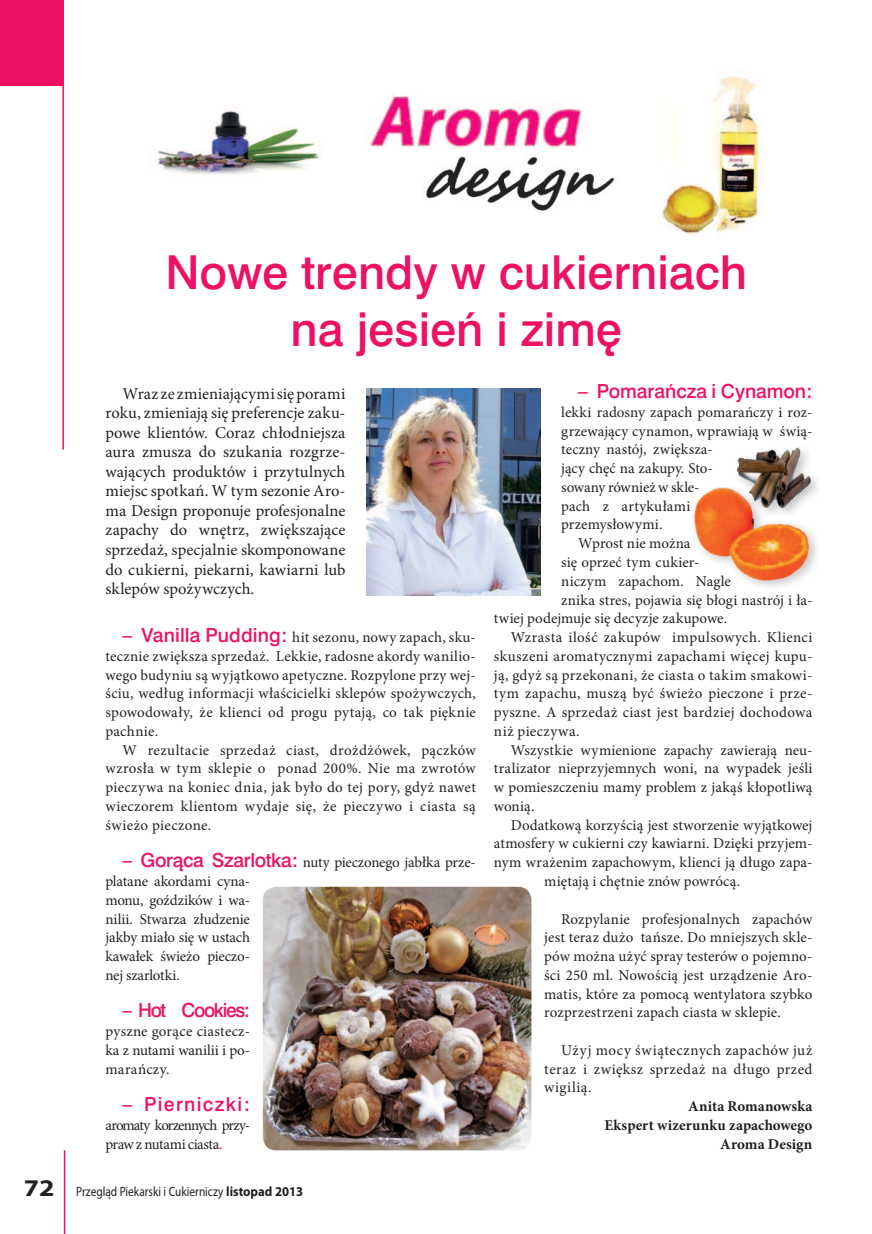
<style>
.page{position:relative;width:872px;height:1234px;background:#fff}
.page>*{position:absolute;margin:0;border:0;box-sizing:border-box;transform-origin:0 0}
.t1{font:43.5px/57px "Swis 721 Md PL";color:#ed1164;text-align:center}
.t2{font:18px "Swis 721 Md PL";letter-spacing:-.005em;color:#ed1164}
.t3{font:18px "Swis 721 Md PL";letter-spacing:-.075em;color:#ed1164}
.t4{font:18px "Swis 721 Md PL";letter-spacing:.075em;color:#ed1164}
.t5{font:16.5px/19.5px "Minion Pro";letter-spacing:.005em;color:#231f20;text-align:justify}
.t6{font:15px/18.8px "Minion Pro";letter-spacing:.01em;color:#231f20;text-align:justify}
.t7{font:15px/18.8px "Minion Pro";letter-spacing:-.015em;color:#231f20}
.t8{font:15px "Minion Pro";letter-spacing:.03em;color:#231f20}
.t9{font:700 15px/18.8px "Minion Pro";letter-spacing:.005em;color:#231f20;text-align:right}
.t10{font:15px/18.8px "Minion Pro";letter-spacing:-.05em;color:#231f20}
.t11{font:15px "Minion Pro";letter-spacing:-.01em;color:#231f20}
.t12{font:13.5px "Myriad Pro";color:#231f20;scale:.84 1}
.s1{font-family:"Swis 721 Md PL";font-size:18px;color:#ed1164}
.s2{color:#f00}
.s3{font-weight:700;font-size:24px}
.s4{font-weight:700}
</style>
<div class="page">
<hr style="left:64px;top:1149px;width:1px;height:84px;background:#ed1164">
<hr style="left:62px;top:0;width:2px;height:449px;background:#ed1164">
<div style="left:0;top:0;width:64px;height:85px;background:#ed1164"></div>
<img style="left:157px;top:110px;width:163px;height:65px">
<img style="left:370px;top:96px;width:245px;height:115px">
<img style="left:367px;top:388px;width:173px;height:207px">
<img style="left:263px;top:886px;width:268px;height:264px">
<img style="left:661px;top:76px;width:98px;height:158px">
<img style="left:693px;top:447px;width:122px;height:137px">
<h1 class="t1" style="left:165px;top:243px;width:583px">Nowe trendy w cukierniach na jesień i zimę</h1>
<p class="t5" style="left:105px;top:384px;width:241px;text-indent:17px">Wraz ze zmieniającymi się porami roku, zmieniają się preferencje zaku&shy;powe klientów. Coraz chłodniejsza aura zmusza do szukania rozgrze&shy;wających produktów i przytulnych miejsc spotkań. W tym sezonie Aro&shy;ma Design proponuje profesjonalne zapachy do wnętrz, zwiększające sprzedaż, specjalnie skomponowane do cukierni, piekarni, kawiarni lub sklepów spożywczych.</p>
<p class="t6" style="left:105px;top:627px;width:372px;text-indent:17px"><span class="s1">– Vanilla Pudding:</span> hit sezonu, nowy zapach, sku&shy;tecznie zwiększa sprzedaż. Lekkie, radosne akordy wanilio&shy;wego budyniu są wyjątkowo apetyczne. Rozpylone przy wej&shy;ściu, według informacji właścicielki sklepów spożywczych, spowodowały, że klienci od progu pytają, co tak pięknie pachnie.</p>
<p class="t6" style="left:105px;top:740px;width:372px;text-indent:17px">W rezultacie sprzedaż ciast, drożdżówek, pączków wzrosła w tym sklepie o ponad 200%. Nie ma zwrotów pieczywa na koniec dnia, jak było do tej pory, gdyż nawet wieczorem klientom wydaje się, że pieczywo i ciasta są świeżo pieczone.</p>
<p class="t7" style="left:105px;top:853px;width:372px;text-indent:17px"><span class="s1">– Gorąca Szarlotka:</span> nuty pieczonego jabłka prze&shy;platane akordami cyna-<br>monu, goździków i wa-<br>nilii. Stwarza złudzenie<br>jakby miało się w ustach<br>kawałek świeżo pieczo-<br>nej szarlotki.</p>
<p class="t3" style="left:122px;top:998px;width:129px">– Hot Cookies:</p>
<p class="t6" style="left:105px;top:1021px;width:146px">pyszne gorące ciastecz&shy;ka z nutami wanilii i po&shy;marańczy.</p>
<p class="t4" style="left:122px;top:1092px;width:129px">– Pierniczki:</p>
<p class="t10" style="left:105px;top:1115px;width:146px">aromaty korzennych przy&shy;praw z nutami ciasta<span class="s2">.</span></p>
<p class="t12" style="left:24px;top:1183px;width:334px"><span class="s3">72</span> Przegląd Piekarski i Cukierniczy <span class="s4">listopad 2013</span></p>
<p class="t2" style="left:578px;top:379px;width:236px">– Pomarańcza i Cynamon:</p>
<p class="t6" style="left:561px;top:402px;width:253px">lekki radosny zapach pomarańczy i roz-</p>
<p class="t6" style="left:561px;top:421px;width:253px">grzewający cynamon, wprawiają w świą-</p>
<p class="t6" style="left:561px;top:440px;width:153px">teczny nastój, zwiększa-</p>
<p class="t6" style="left:561px;top:459px;width:153px">jący chęć na zakupy. Sto-</p>
<p class="t11" style="left:561px;top:477px;width:140px">sowany również w skle-</p>
<p class="t6" style="left:561px;top:496px;width:131px">pach z artykułami</p>
<p class="t6" style="left:561px;top:515px;width:103px">przemysłowymi.</p>
<p class="t6" style="left:578px;top:534px;width:114px">Wprost nie można</p>
<p class="t6" style="left:561px;top:552px;width:140px">się oprzeć tym cukier-</p>
<p class="t6" style="left:561px;top:571px;width:171px">niczym zapachom. Nagle</p>
<p class="t6" style="left:561px;top:590px;width:253px">znika stres, pojawia się błogi nastrój i ła-</p>
<p class="t6" style="left:494px;top:609px;width:235px">twiej podejmuje się decyzje zakupowe.</p>
<p class="t8" style="left:511px;top:627px;width:303px">Wzrasta ilość zakupów impulsowych. Klienci</p>
<p class="t6" style="left:494px;top:646px;width:320px">skuszeni aromatycznymi zapachami więcej kupu-</p>
<p class="t8" style="left:494px;top:664px;width:320px">ją, gdyż są przekonani, że ciasta o takim smakowi-</p>
<p class="t6" style="left:494px;top:684px;width:320px">tym zapachu, muszą być świeżo pieczone i prze-</p>
<p class="t6" style="left:494px;top:702px;width:320px">pyszne. A sprzedaż ciast jest bardziej dochodowa</p>
<p class="t8" style="left:494px;top:720px;width:87px">niż pieczywa.</p>
<p class="t6" style="left:511px;top:740px;width:303px">Wszystkie wymienione zapachy zawierają neu-</p>
<p class="t6" style="left:494px;top:759px;width:320px">tralizator nieprzyjemnych woni, na wypadek jeśli</p>
<p class="t6" style="left:494px;top:777px;width:320px">w pomieszczeniu mamy problem z jakąś kłopotliwą</p>
<p class="t6" style="left:494px;top:796px;width:42px">wonią.</p>
<p class="t6" style="left:511px;top:815px;width:303px">Dodatkową korzyścią jest stworzenie wyjątkowej</p>
<p class="t6" style="left:494px;top:834px;width:320px">atmosfery w cukierni czy kawiarni. Dzięki przyjem-</p>
<p class="t6" style="left:494px;top:852px;width:320px">nym wrażenim zapachowym, klienci ją długo zapa-</p>
<p class="t6" style="left:544px;top:871px;width:197px">miętają i chętnie znów powrócą.</p>
<p class="t6" style="left:544px;top:909px;width:270px;text-indent:17px">Rozpylanie profesjonalnych zapachów jest teraz dużo tańsze. Do mniejszych skle&shy;pów można użyć spray testerów o pojemno&shy;ści 250 ml. Nowością jest urządzenie Aro&shy;matis, które za pomocą wentylatora szybko rozprzestrzeni zapach ciasta w sklepie.</p>
<p class="t6" style="left:544px;top:1040px;width:270px;text-indent:17px">Użyj mocy świątecznych zapachów już teraz i zwiększ sprzedaż na długo przed wigilią.</p>
<p class="t9" style="left:604px;top:1096px;width:209px">Anita Romanowska<br>Ekspert wizerunku zapachowego<br>Aroma Design</p>
</div>
